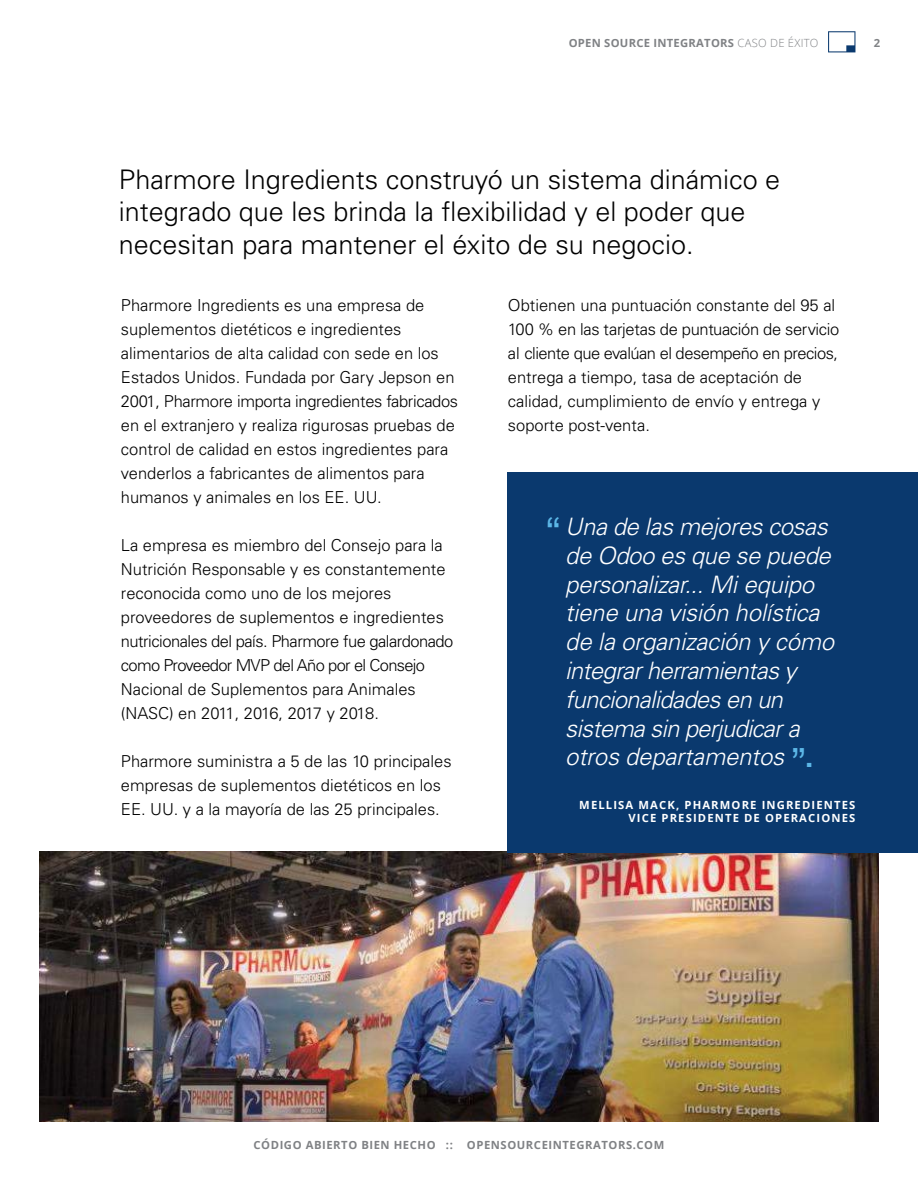
<style>
.page{position:relative;width:918px;height:1188px;background:#fff}
.page>*{position:absolute;margin:0;border:0;box-sizing:border-box;transform-origin:0 0}
.t1{font:43.5px "Arial";color:#5cb7e7}
.t2{font:300 27px/32.4px "Univers LT Std";color:#000}
.t3{font:italic 300 24px/28.8px "Univers LT Std";letter-spacing:-.02em;color:#fff}
.t4{font:300 16.5px/24px "Univers LT Std";color:#000}
.t5{font:700 11.25px/13.5px "Open Sans";letter-spacing:.1em;color:#fff;text-align:right}
.t6{font:700 11.25px "Open Sans";letter-spacing:.05em;color:#808285}
.t7{font:700 11.25px "Open Sans";letter-spacing:.02em;color:#808285}
.s1{font-weight:300}
</style>
<div class="page">
<svg style="left:828px;top:31px;width:27px;height:21px"></svg>
<img style="left:40px;top:852px;width:839px;height:270px">
<div style="left:508px;top:472px;width:410px;height:381px;background:#0a396e"></div>
<p class="t7" style="left:569px;top:35px;width:251px">OPEN SOURCE INTEGRATORS <span class="s1">CASO DE ÉXITO</span></p>
<p class="t6" style="left:874px;top:35px;width:8px">2</p>
<h2 class="t2" style="left:119px;top:163px;width:663px">Pharmore Ingredients construyó un sistema dinámico e integrado que les brinda la flexibilidad y el poder que necesitan para mantener el éxito de su negocio.</h2>
<p class="t4" style="left:121px;top:293px;width:339px">Pharmore Ingredients es una empresa de suplementos dietéticos e ingredientes alimentarios de alta calidad con sede en los Estados Unidos. Fundada por Gary Jepson en 2001, Pharmore importa ingredientes fabricados en el extranjero y realiza rigurosas pruebas de control de calidad en estos ingredientes para venderlos a fabricantes de alimentos para humanos y animales en los EE. UU.</p>
<p class="t4" style="left:121px;top:533px;width:334px">La empresa es miembro del Consejo para la Nutrición Responsable y es constantemente reconocida como uno de los mejores proveedores de suplementos e ingredientes nutricionales del país. Pharmore fue galardonado como Proveedor MVP del Año por el Consejo Nacional de Suplementos para Animales (NASC) en 2011, 2016, 2017 y 2018.</p>
<p class="t4" style="left:121px;top:749px;width:332px">Pharmore suministra a 5 de las 10 principales empresas de suplementos dietéticos en los<br>EE. UU. y a la mayoría de las 25 principales.</p>
<p class="t4" style="left:508px;top:293px;width:333px">Obtienen una puntuación constante del 95 al 100 % en las tarjetas de puntuación de servicio al cliente que evalúan el desempeño en precios, entrega a tiempo, tasa de aceptación de calidad, cumplimiento de envío y entrega y soporte post-venta.</p>
<h1 class="t1" style="left:546px;top:505px;width:16px">“</h1>
<h3 class="t3" style="left:565px;top:512px;width:270px">Una de las mejores cosas de Odoo es que se puede personalizar... Mi equipo tiene una visión holística de la organización y cómo integrar herramientas y funcionalidades en un sistema sin perjudicar a otros departamentos</h3>
<p class="t5" style="left:579px;top:798px;width:277px">MELLISA MACK, PHARMORE INGREDIENTES<br>VICE PRESIDENTE DE OPERACIONES</p>
<h1 class="t1" style="left:792px;top:730px;width:25px">”.</h1>
<p class="t6" style="left:254px;top:1137px;width:412px">CÓDIGO ABIERTO BIEN HECHO :: OPENSOURCEINTEGRATORS.COM</p>
</div>
